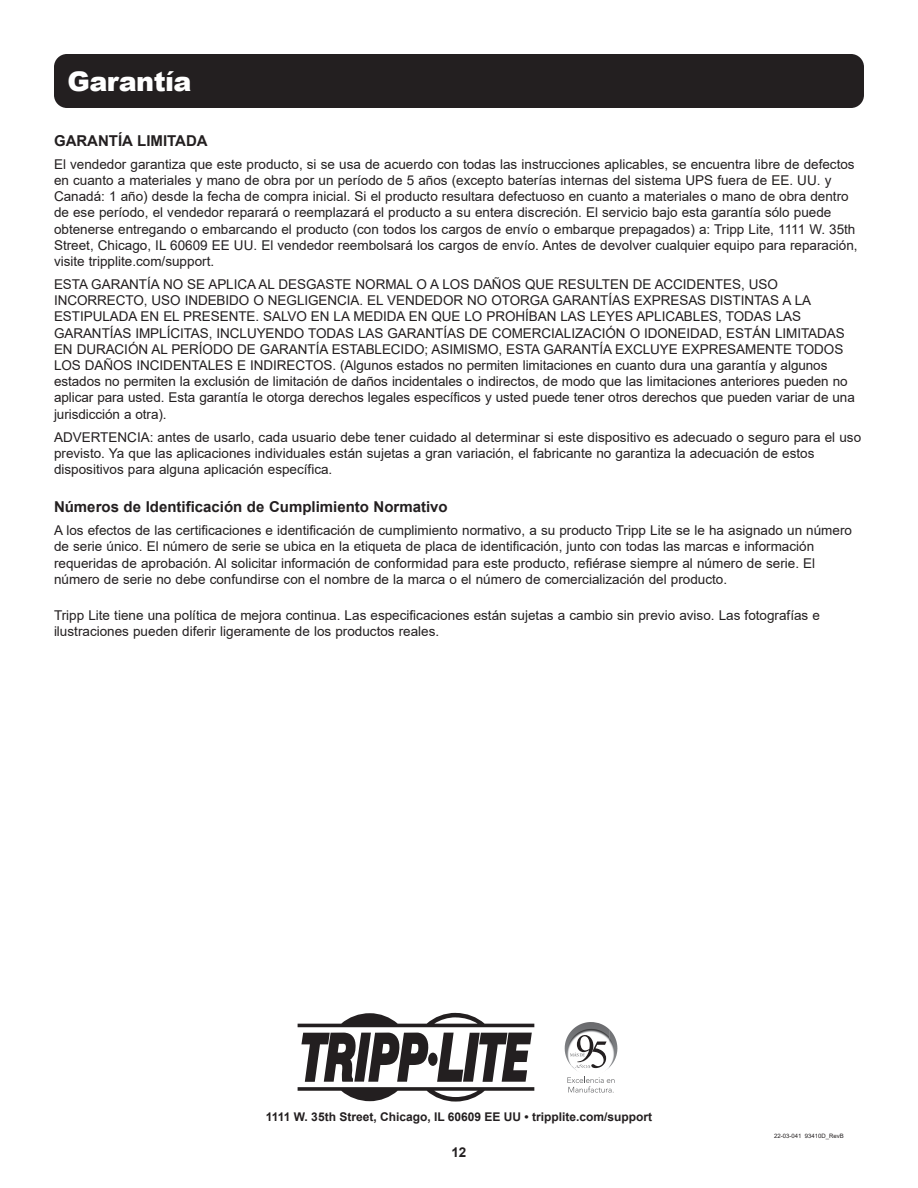
<style>
.page{position:relative;width:918px;height:1188px;background:#fff}
.page>*{position:absolute;margin:0;border:0;box-sizing:border-box;transform-origin:0 0}
.Section_Header_-_18p{font:900 27px "Arial";letter-spacing:-.02em;color:#fff}
.t1{font:700 15px "Arial";color:#231f20}
.t2{font:13.5px/16.2px "Arial";color:#231f20}
.t3{font:700 13.5px "Arial";color:#231f20}
.t4{font:700 12px "Arial";color:#231f20}
.t5{font:6px "Arial";color:#231f20}
</style>
<div class="page">
<div style="left:54px;top:54px;width:810px;height:54px;background:#231f20;border-radius:13px"></div>
<svg style="left:298px;top:1013px;width:236px;height:14px"></svg>
<svg style="left:298px;top:1033px;width:236px;height:69px"></svg>
<img style="left:568px;top:1022px;width:22px;height:14px">
<img style="left:609px;top:1033px;width:8px;height:34px">
<svg style="left:567px;top:1077px;width:48px;height:16px"></svg>
<svg style="left:570px;top:1035px;width:37px;height:33px"></svg>
<p class="Section_Header_-_18p" style="left:68px;top:61px;width:126px">Garantía</p>
<p class="t1" style="left:54px;top:130px;width:155px">GARANTÍA LIMITADA</p>
<p class="t2" style="left:54px;top:156px;width:805px">El vendedor garantiza que este producto, si se usa de acuerdo con todas las instrucciones aplicables, se encuentra libre de defectos en cuanto a materiales y mano de obra por un período de 5 años (excepto baterías internas del sistema UPS fuera de EE. UU. y Canadá: 1 año) desde la fecha de compra inicial. Si el producto resultara defectuoso en cuanto a materiales o mano de obra dentro de ese período, el vendedor reparará o reemplazará el producto a su entera discreción. El servicio bajo esta garantía sólo puede obtenerse entregando o embarcando el producto (con todos los cargos de envío o embarque prepagados) a: Tripp Lite, 1111 W. 35th Street, Chicago, IL 60609 EE UU. El vendedor reembolsará los cargos de envío. Antes de devolver cualquier equipo para reparación, visite tripplite.com/support.</p>
<p class="t2" style="left:54px;top:276px;width:802px">ESTA GARANTÍA NO SE APLICA AL DESGASTE NORMAL O A LOS DAÑOS QUE RESULTEN DE ACCIDENTES, USO INCORRECTO, USO INDEBIDO O NEGLIGENCIA. EL VENDEDOR NO OTORGA GARANTÍAS EXPRESAS DISTINTAS A LA ESTIPULADA EN EL PRESENTE. SALVO EN LA MEDIDA EN QUE LO PROHÍBAN LAS LEYES APLICABLES, TODAS LAS GARANTÍAS IMPLÍCITAS, INCLUYENDO TODAS LAS GARANTÍAS DE COMERCIALIZACIÓN O IDONEIDAD, ESTÁN LIMITADAS EN DURACIÓN AL PERÍODO DE GARANTÍA ESTABLECIDO; ASIMISMO, ESTA GARANTÍA EXCLUYE EXPRESAMENTE TODOS LOS DAÑOS INCIDENTALES E INDIRECTOS. (Algunos estados no permiten limitaciones en cuanto dura una garantía y algunos estados no permiten la exclusión de limitación de daños incidentales o indirectos, de modo que las limitaciones anteriores pueden no aplicar para usted. Esta garantía le otorga derechos legales específicos y usted puede tener otros derechos que pueden variar de una jurisdicción a otra).</p>
<p class="t2" style="left:54px;top:429px;width:809px">ADVERTENCIA: antes de usarlo, cada usuario debe tener cuidado al determinar si este dispositivo es adecuado o seguro para el uso previsto. Ya que las aplicaciones individuales están sujetas a gran variación, el fabricante no garantiza la adecuación de estos dispositivos para alguna aplicación específica.</p>
<p class="t1" style="left:54px;top:496px;width:395px">Números de Identificación de Cumplimiento Normativo</p>
<p class="t2" style="left:54px;top:522px;width:800px">A los efectos de las certificaciones e identificación de cumplimiento normativo, a su producto Tripp Lite se le ha asignado un número de serie único. El número de serie se ubica en la etiqueta de placa de identificación, junto con todas las marcas e información requeridas de aprobación. Al solicitar información de conformidad para este producto, refiérase siempre al número de serie. El número de serie no debe confundirse con el nombre de la marca o el número de comercialización del producto.</p>
<p class="t2" style="left:54px;top:607px;width:768px">Tripp Lite tiene una política de mejora continua. Las especificaciones están sujetas a cambio sin previo aviso. Las fotografías e ilustraciones pueden diferir ligeramente de los productos reales.</p>
<p class="t4" style="left:266px;top:1108px;width:388px">1111 W. 35th Street, Chicago, IL 60609 EE UU • tripplite.com/support</p>
<p class="t3" style="left:451px;top:1143px;width:17px">12</p>
<p class="t5" style="left:774px;top:1131px;width:71px">22-03-041 93410D_RevB</p>
</div>
